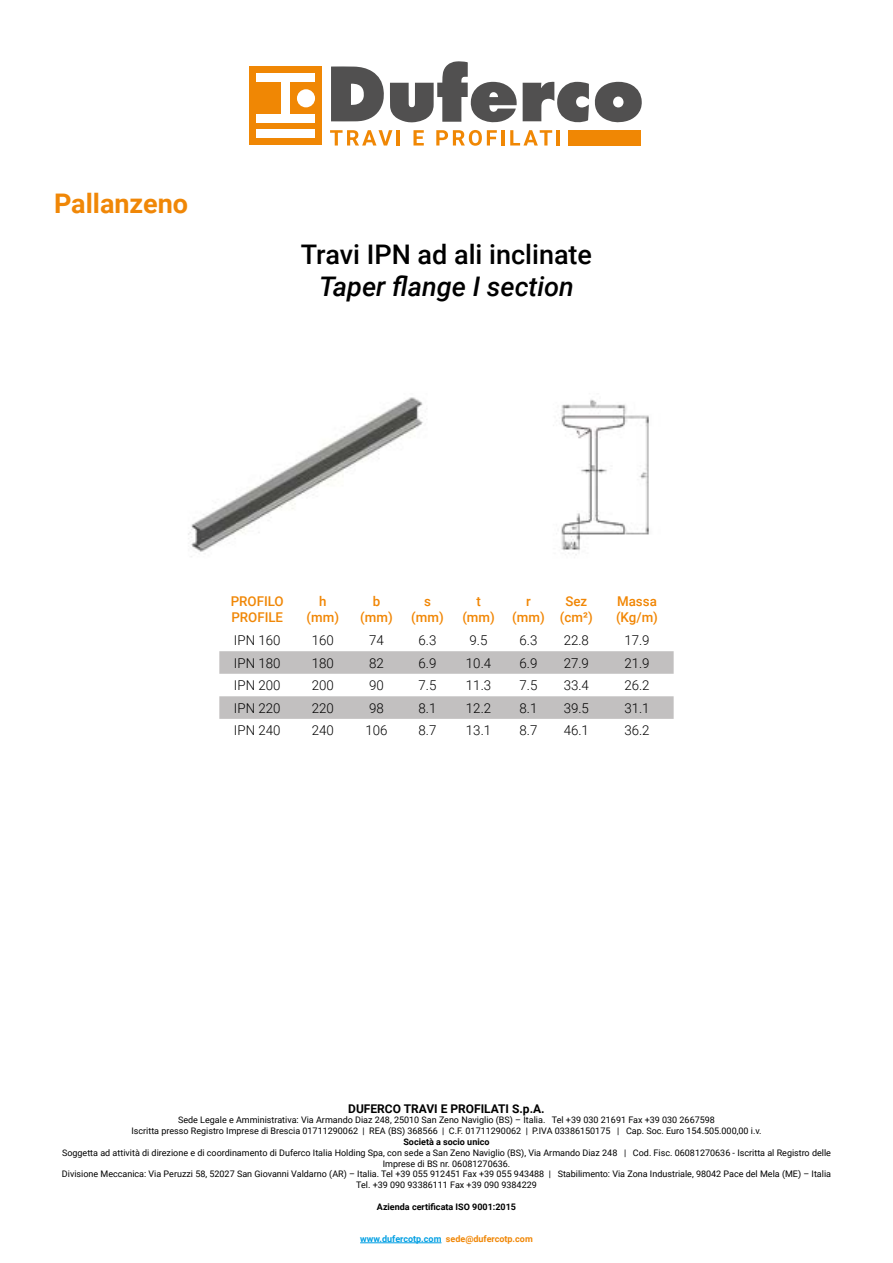
<style>
.page{position:relative;width:893px;height:1263px;background:#fff}
.page>*{position:absolute;margin:0;border:0;box-sizing:border-box;transform-origin:0 0}
.t1{font:500 27px "Roboto";color:#000}
.t2{font:italic 500 27px "Roboto";color:#000}
.t3{font:700 27px "Roboto";color:#f08707}
.t4{font:300 13.5px "Roboto";color:#000}
.t5{font:500 13.5px/16.2px "Roboto";color:#f18604;text-align:center}
.t6{font:500 13.5px/16.2px "Roboto";color:#f08707}
.t7{font:700 12px "Roboto";color:#000}
.t8{font:9px/10.8px "Roboto";color:#000;text-align:center}
.t9{font:700 9px "Roboto";color:#000}
.t10{font:700 9px "Roboto";color:#f08707}
.s1{color:#009fe3}
</style>
<div class="page">
<svg style="left:331px;top:66px;width:53px;height:55px"></svg>
<svg style="left:390px;top:61px;width:127px;height:62px"></svg>
<svg style="left:523px;top:82px;width:119px;height:41px"></svg>
<div style="left:568px;top:130px;width:73px;height:16px;background:#f08704"></div>
<svg style="left:330px;top:130px;width:62px;height:16px"></svg>
<hr style="left:397px;top:130px;width:3px;height:16px;background:#f08704">
<svg style="left:413px;top:130px;width:11px;height:16px"></svg>
<svg style="left:436px;top:130px;width:61px;height:16px"></svg>
<hr style="left:501px;top:130px;width:4px;height:16px;background:#f08704">
<svg style="left:510px;top:130px;width:42px;height:16px"></svg>
<hr style="left:557px;top:130px;width:3px;height:16px;background:#f08704">
<div style="left:249px;top:67px;width:73px;height:78px;background:#f08704"></div>
<div style="left:256px;top:74px;width:59px;height:8px;background:#fff"></div>
<div style="left:256px;top:114px;width:59px;height:9px;background:#fff"></div>
<div style="left:281px;top:76px;width:9px;height:45px;background:#fff"></div>
<div style="left:256px;top:130px;width:59px;height:8px;background:#fff"></div>
<div style="left:297px;top:89px;width:18px;height:18px;background:#fff;border-radius:50%"></div>
<hr style="left:360px;top:1242px;width:81px;height:1px;background:#009fe3">
<svg style="left:219px;top:651px;width:455px;height:68px"></svg>
<img style="left:188px;top:397px;width:235px;height:160px">
<img style="left:561px;top:399px;width:88px;height:156px">
<h1 class="t3" style="left:54px;top:184px;width:136px">Pallanzeno</h1>
<h1 class="t1" style="left:301px;top:235px;width:293px">Travi IPN ad ali inclinate</h1>
<h1 class="t2" style="left:319px;top:268px;width:256px">Taper flange I section</h1>
<h2 class="t6" style="left:231px;top:593px;width:55px">PROFILO<br>PROFILE</h2>
<h2 class="t5" style="left:307px;top:593px;width:34px">h (mm)</h2>
<h2 class="t5" style="left:360px;top:593px;width:34px">b (mm)</h2>
<h2 class="t5" style="left:411px;top:593px;width:34px">s (mm)</h2>
<h2 class="t5" style="left:462px;top:593px;width:34px">t (mm)</h2>
<h2 class="t5" style="left:512px;top:593px;width:34px">r (mm)</h2>
<h2 class="t5" style="left:560px;top:593px;width:34px">Sez (cm²)</h2>
<h2 class="t5" style="left:616px;top:593px;width:43px;text-align:left">Massa (Kg/m)</h2>
<h2 class="t4" style="left:234px;top:631px;width:48px">IPN 160</h2>
<h2 class="t4" style="left:312px;top:631px;width:24px">160</h2>
<h2 class="t4" style="left:369px;top:631px;width:16px">74</h2>
<h2 class="t4" style="left:419px;top:631px;width:19px">6.3</h2>
<h2 class="t4" style="left:470px;top:631px;width:19px">9.5</h2>
<h2 class="t4" style="left:520px;top:631px;width:19px">6.3</h2>
<h2 class="t4" style="left:564px;top:631px;width:27px">22.8</h2>
<h2 class="t4" style="left:624px;top:631px;width:27px">17.9</h2>
<h2 class="t4" style="left:234px;top:653px;width:48px">IPN 180</h2>
<h2 class="t4" style="left:312px;top:653px;width:24px">180</h2>
<h2 class="t4" style="left:369px;top:653px;width:16px">82</h2>
<h2 class="t4" style="left:419px;top:653px;width:19px">6.9</h2>
<h2 class="t4" style="left:466px;top:653px;width:27px">10.4</h2>
<h2 class="t4" style="left:520px;top:653px;width:19px">6.9</h2>
<h2 class="t4" style="left:564px;top:653px;width:27px">27.9</h2>
<h2 class="t4" style="left:624px;top:653px;width:27px">21.9</h2>
<h2 class="t4" style="left:234px;top:676px;width:48px">IPN 200</h2>
<h2 class="t4" style="left:312px;top:676px;width:24px">200</h2>
<h2 class="t4" style="left:369px;top:676px;width:16px">90</h2>
<h2 class="t4" style="left:419px;top:676px;width:19px">7.5</h2>
<h2 class="t4" style="left:466px;top:676px;width:27px">11.3</h2>
<h2 class="t4" style="left:520px;top:676px;width:19px">7.5</h2>
<h2 class="t4" style="left:564px;top:676px;width:27px">33.4</h2>
<h2 class="t4" style="left:624px;top:676px;width:27px">26.2</h2>
<h2 class="t4" style="left:234px;top:698px;width:48px">IPN 220</h2>
<h2 class="t4" style="left:312px;top:698px;width:24px">220</h2>
<h2 class="t4" style="left:369px;top:698px;width:16px">98</h2>
<h2 class="t4" style="left:419px;top:698px;width:19px">8.1</h2>
<h2 class="t4" style="left:466px;top:698px;width:27px">12.2</h2>
<h2 class="t4" style="left:520px;top:698px;width:19px">8.1</h2>
<h2 class="t4" style="left:564px;top:698px;width:27px">39.5</h2>
<h2 class="t4" style="left:624px;top:698px;width:27px">31.1</h2>
<h2 class="t4" style="left:234px;top:721px;width:48px">IPN 240</h2>
<h2 class="t4" style="left:312px;top:721px;width:24px">240</h2>
<h2 class="t4" style="left:365px;top:721px;width:24px">106</h2>
<h2 class="t4" style="left:419px;top:721px;width:19px">8.7</h2>
<h2 class="t4" style="left:466px;top:721px;width:27px">13.1</h2>
<h2 class="t4" style="left:520px;top:721px;width:19px">8.7</h2>
<h2 class="t4" style="left:564px;top:721px;width:27px">46.1</h2>
<h2 class="t4" style="left:624px;top:721px;width:27px">36.2</h2>
<h3 class="t7" style="left:348px;top:1100px;width:198px">DUFERCO TRAVI E PROFILATI S.p.A.</h3>
<p class="t8" style="left:131px;top:1114px;width:632px">Sede Legale e Amministrativa: Via Armando Diaz 248, 25010 San Zeno Naviglio (BS) – Italia. Tel +39 030 21691 Fax +39 030 2667598<br>Iscritta presso Registro Imprese di Brescia 01711290062 | REA (BS) 368566 | C.F. 01711290062 | P.IVA 03386150175 | Cap. Soc. Euro 154.505.000,00 i.v.</p>
<p class="t9" style="left:403px;top:1135px;width:88px">Società a socio unico</p>
<p class="t8" style="left:62px;top:1147px;width:771px">Soggetta ad attività di direzione e di coordinamento di Duferco Italia Holding Spa, con sede a San Zeno Naviglio (BS), Via Armando Diaz 248 | Cod. Fisc. 06081270636 - Iscritta al Registro delle Imprese di BS nr. 06081270636.<br>Divisione Meccanica: Via Peruzzi 58, 52027 San Giovanni Valdarno (AR) – Italia. Tel +39 055 912451 Fax +39 055 943488 | Stabilimento: Via Zona Industriale, 98042 Pace del Mela (ME) – Italia Tel. +39 090 93386111 Fax +39 090 9384229</p>
<p class="t9" style="left:377px;top:1200px;width:141px">Azienda certificata ISO 9001:2015</p>
<p class="t10" style="left:360px;top:1232px;width:174px"><span class="s1">www.dufercotp.com</span> sede@dufercotp.com</p>
</div>
